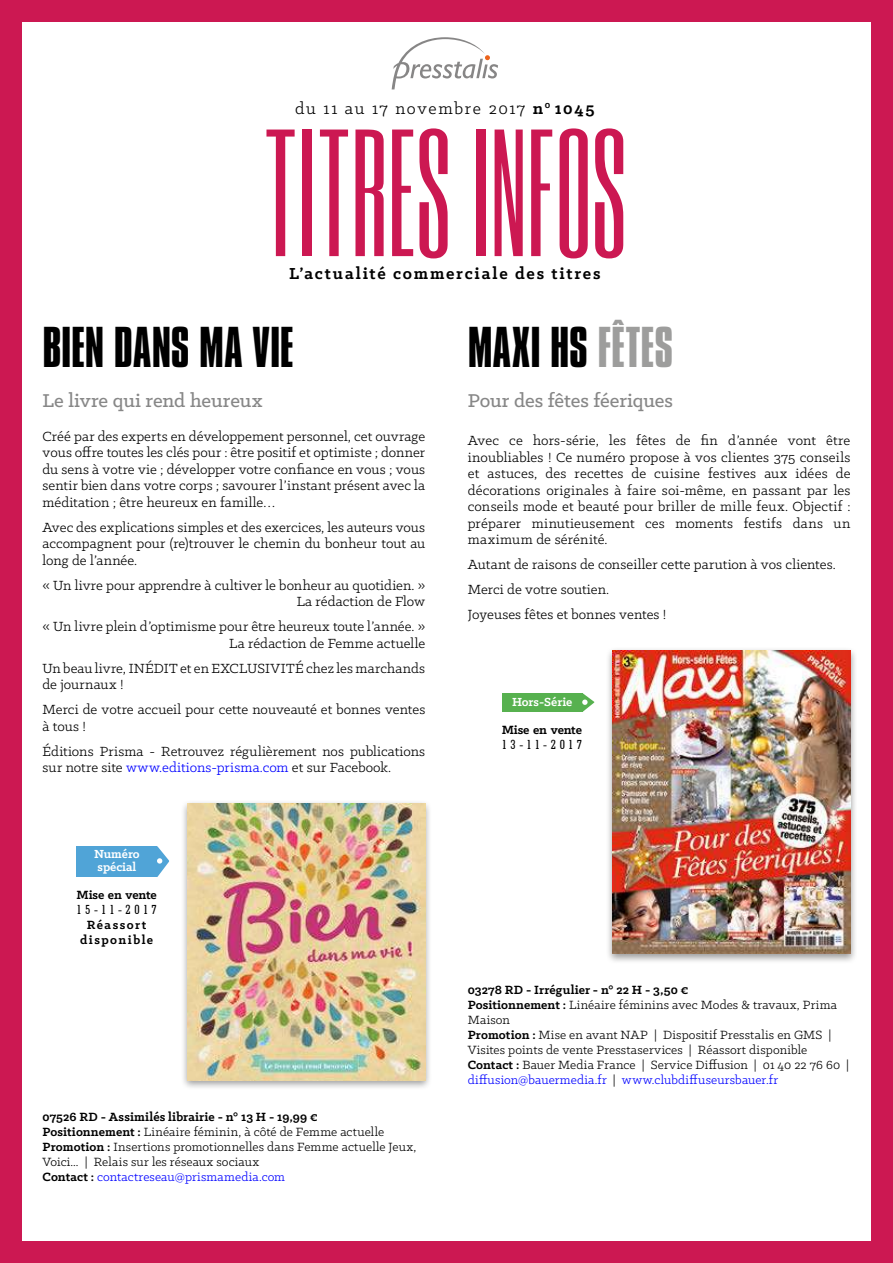
<style>
.page{position:relative;width:893px;height:1263px;background:#fff}
.page>*{position:absolute;margin:0;border:0;box-sizing:border-box;transform-origin:0 0}
.t1{font:150px "Six Caps";color:#cc1852}
.t2{font:49.5px "Compacta BT";letter-spacing:-.005em;color:#000}
.t3{font:500 21px "Klinic Slab";letter-spacing:-.005em;color:#878787}
.t4{font:700 18px "Klinic Slab";letter-spacing:.1em;color:#000}
.t5{font:18px "Klinic Slab";letter-spacing:.09em;color:#000}
.t6{font:15px/16.5px "Klinic Slab";letter-spacing:.005em;color:#000}
.t7{font:13.5px/15px "Klinic Slab";letter-spacing:.01em;color:#000}
.t8{font:700 13.5px "Klinic Slab";letter-spacing:-.015em;color:#000}
.t9{font:500 condensed 13.5px "Geometric Slab 703 BT";letter-spacing:.245em;color:#000}
.t10{font:700 13.5px/15px "Klinic Slab";letter-spacing:.11em;color:#000;text-align:center}
.t11{font:700 13.2px/12.8px "Klinic Slab";color:#fff}
.s1{font-weight:700}
.s2{color:#00f}
.s3{color:#9d9d9c}
</style>
<div class="page">
<svg style="left:392px;top:37px;width:106px;height:52px"></svg>
<div style="left:0;top:0;width:21px;height:1263px;background:#cc1852"></div>
<div style="left:0;top:0;width:893px;height:21px;background:#cc1852"></div>
<div style="left:0;top:1242px;width:893px;height:21px;background:#cc1852"></div>
<div style="left:872px;top:0;width:21px;height:1263px;background:#cc1852"></div>
<div style="left:180px;top:800px;width:252px;height:290px;background:#000;opacity:.4"></div>
<img style="left:187px;top:804px;width:238px;height:276px">
<div style="left:606px;top:647px;width:251px;height:317px;background:#000;opacity:.4"></div>
<img style="left:612px;top:651px;width:238px;height:303px">
<div style="left:77px;top:846px;width:80px;height:31px;background:#50a4d7"></div>
<svg style="left:157px;top:846px;width:12px;height:31px"></svg>
<div style="left:502px;top:693px;width:80px;height:19px;background:#57b14f"></div>
<svg style="left:582px;top:693px;width:12px;height:19px"></svg>
<p class="t5" style="left:295px;top:97px;width:301px">du 11 au 17 novembre 2017 <span class="s1">n</span><sup>0</sup> <span class="s1">1045</span></p>
<h1 class="t1" style="left:264px;top:89px;width:363px">TITRES INFOS</h1>
<p class="t4" style="left:289px;top:262px;width:313px">L’actualité commerciale des titres</p>
<h2 class="t2" style="left:43px;top:319px;width:253px">BIEN DANS MA VIE</h2>
<h3 class="t3" style="left:43px;top:387px;width:222px">Le livre qui rend heureux</h3>
<p class="t6" style="left:43px;top:427px;width:384px;text-align:justify">Créé par des experts en développement personnel, cet ouvrage vous offre toutes les clés pour : être positif et optimiste ; donner du sens à votre vie ; développer votre confiance en vous ; vous sentir bien dans votre corps ; savourer l’instant présent avec la méditation ; être heureux en famille…</p>
<p class="t6" style="left:43px;top:518px;width:384px;text-align:justify">Avec des explications simples et des exercices, les auteurs vous accompagnent pour (re)trouver le chemin du bonheur tout au long de l’année.</p>
<p class="t6" style="left:43px;top:576px;width:384px;text-align:right">« Un livre pour apprendre à cultiver le bonheur au quotidien. »<br>La rédaction de Flow</p>
<p class="t6" style="left:43px;top:618px;width:384px;text-align:right">« Un livre plein d’optimisme pour être heureux toute l’année. »<br>La rédaction de Femme actuelle</p>
<p class="t6" style="left:43px;top:659px;width:384px">Un beau livre, INÉDIT et en EXCLUSIVITÉ chez les marchands de journaux !</p>
<p class="t6" style="left:43px;top:701px;width:384px">Merci de votre accueil pour cette nouveauté et bonnes ventes à tous !</p>
<p class="t6" style="left:43px;top:742px;width:384px">Éditions Prisma - Retrouvez régulièrement nos publications sur notre site <span class="s2">www.editions-prisma.com</span> et sur Facebook.</p>
<p class="t11" style="left:94px;top:847px;width:47px">Numéro spécial</p>
<p class="t8" style="left:77px;top:886px;width:82px">Mise en vente</p>
<p class="t9" style="left:77px;top:901px;width:82px">15-11-2017</p>
<p class="t10" style="left:80px;top:917px;width:75px">Réassort disponible</p>
<p class="t7" style="left:43px;top:1109px;width:375px"><span class="s1">07526 RD - Assimilés librairie - n° 13 H - 19,99 €<br>Positionnement :</span> Linéaire féminin, à côté de Femme actuelle <span class="s1">Promotion :</span> Insertions promotionnelles dans Femme actuelle Jeux, Voici... | Relais sur les réseaux sociaux<br><span class="s1">Contact :</span> <span class="s2">contactreseau@prismamedia.com</span></p>
<h2 class="t2" style="left:468px;top:319px;width:207px">MAXI HS <span class="s3">FÊTES</span></h2>
<h3 class="t3" style="left:468px;top:387px;width:207px">Pour des fêtes féeriques</h3>
<p class="t6" style="left:468px;top:432px;width:384px;text-align:justify">Avec ce hors-série, les fêtes de fin d’année vont être inoubliables ! Ce numéro propose à vos clientes 375 conseils et astuces, des recettes de cuisine festives aux idées de décorations originales à faire soi-même, en passant par les conseils mode et beauté pour briller de mille feux. Objectif : préparer minutieusement ces moments festifs dans un maximum de sérénité.</p>
<p class="t6" style="left:468px;top:551px;width:369px;line-height:25px">Autant de raisons de conseiller cette parution à vos clientes.<br>Merci de votre soutien.<br>Joyeuses fêtes et bonnes ventes !</p>
<p class="t11" style="left:512px;top:695px;width:62px">Hors-Série</p>
<p class="t8" style="left:502px;top:721px;width:82px">Mise en vente</p>
<p class="t9" style="left:502px;top:736px;width:82px">13-11-2017</p>
<p class="t7" style="left:468px;top:982px;width:383px"><span class="s1">03278 RD - Irrégulier - n° 22 H - 3,50 €<br>Positionnement :</span> Linéaire féminins avec Modes &amp; travaux, Prima Maison<br><span class="s1">Promotion :</span> Mise en avant NAP | Dispositif Presstalis en GMS | Visites points de vente Presstaservices | Réassort disponible <span class="s1">Contact :</span> Bauer Media France | Service Diffusion | 01 40 22 76 60 | <span class="s2">diffusion@bauermedia.fr</span> | <span class="s2">www.clubdiffuseursbauer.fr</span></p>
</div>
